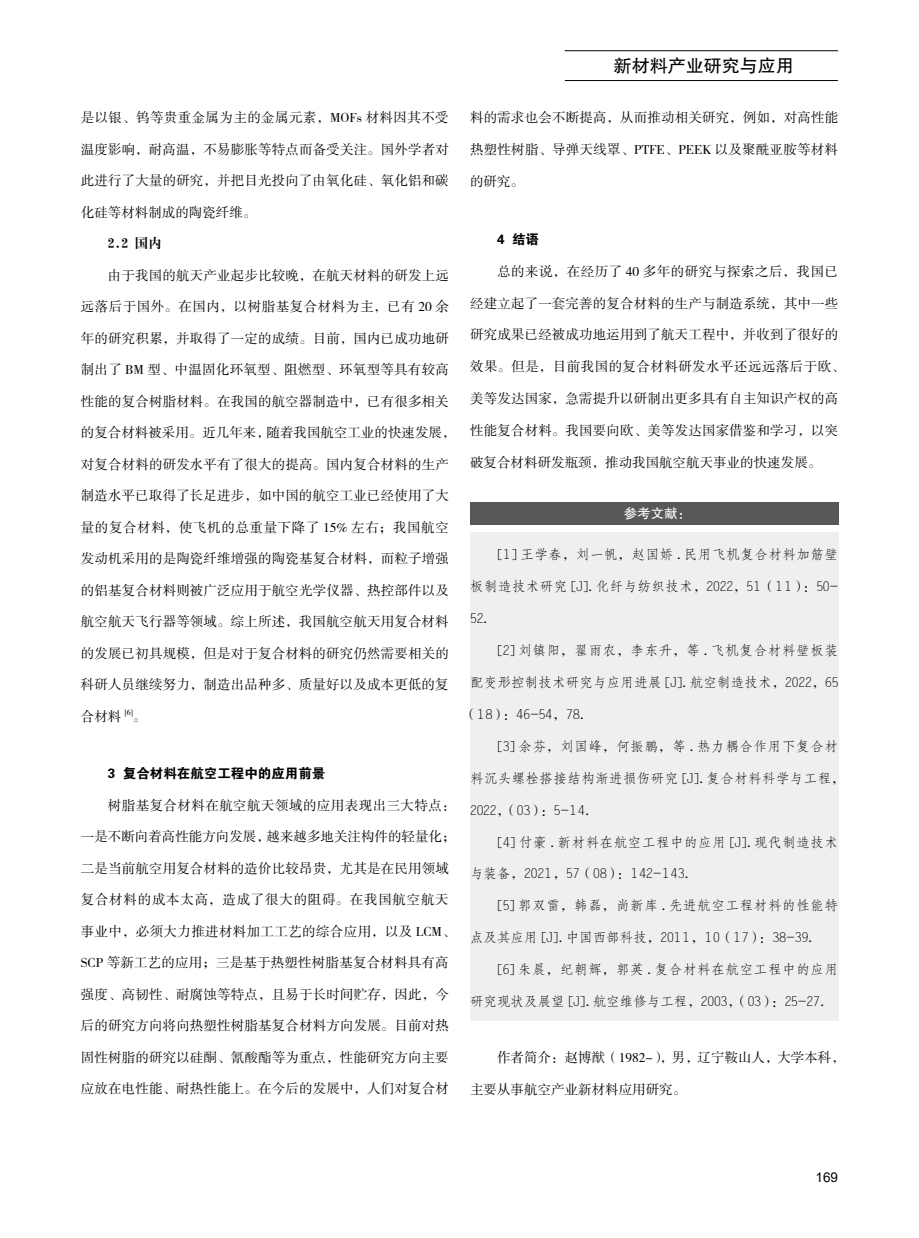
<style>
.page{position:relative;width:919px;height:1238px;background:#fff}
.page>*{position:absolute;margin:0;border:0;box-sizing:border-box;transform-origin:0 0}
.t1{font:18px "FZHTK GBK1 0";color:#000}
.t2{font:13.5px "FZSSK GBK1 0";letter-spacing:.01em;color:#000}
.t3{font:13.5px "FZFSK GBK1 0";letter-spacing:.03em;color:#000}
.t4{font:13.5px "FZFSK GBK1 0";letter-spacing:.05em;color:#000}
.t5{font:13.5px "FZFSK GBK1 0";color:#000}
.t6{font:13.5px "FZSSK GBK1 0";letter-spacing:.03em;color:#000}
.t7{font:13.5px "FZSSK GBK1 0";letter-spacing:.035em;color:#000}
.t8{font:13.5px "FZSSK GBK1 0";letter-spacing:.045em;color:#000}
.t9{font:13.5px "FZSSK GBK1 0";letter-spacing:.055em;color:#000}
.t10{font:13.5px "FZSSK GBK1 0";letter-spacing:.04em;color:#000}
.t11{font:13.5px "FZDHTK GBK1 0";color:#000}
.t12{font:13.5px "H Ya 4 gj";color:#000}
.t13{font:13.5px "FZHTK GBK1 0";color:#fff}
.t14{font:13.5px "Arial";color:#000}
.t15{font:7.8px "FZSSK GBK1 0";color:#000}
</style>
<div class="page">
<hr style="left:564px;top:80px;width:273px;height:1px;background:#000">
<hr style="left:564px;top:50px;width:273px;height:1px;background:#000">
<div style="left:470px;top:502px;width:368px;height:22px;background:#585858"></div>
<div style="left:470px;top:532px;width:368px;height:105px;background:#efefef"></div>
<div style="left:470px;top:628px;width:368px;height:105px;background:#efefef"></div>
<div style="left:470px;top:724px;width:368px;height:105px;background:#efefef"></div>
<div style="left:470px;top:820px;width:368px;height:73px;background:#efefef"></div>
<div style="left:470px;top:883px;width:368px;height:73px;background:#efefef"></div>
<div style="left:470px;top:947px;width:368px;height:73px;background:#efefef"></div>
<p class="t6" style="left:81px;top:111px;width:369px">是以银、钨等贵重金属为主的金属元素，MOFs 材料因其不受</p>
<p class="t2" style="left:81px;top:142px;width:369px">温度影响，耐高温，不易膨胀等特点而备受关注。国外学者对</p>
<p class="t2" style="left:81px;top:173px;width:369px">此进行了大量的研究，并把目光投向了由氧化硅、氧化铝和碳</p>
<p class="t2" style="left:81px;top:205px;width:177px">化硅等材料制成的陶瓷纤维。</p>
<p class="t12" style="left:108px;top:236px;width:55px">2.2 国内</p>
<p class="t2" style="left:108px;top:268px;width:342px">由于我国的航天产业起步比较晚，在航天材料的研发上远</p>
<p class="t7" style="left:81px;top:299px;width:369px">远落后于国外。在国内，以树脂基复合材料为主，已有 20 余</p>
<p class="t2" style="left:81px;top:331px;width:369px">年的研究积累，并取得了一定的成绩。目前，国内已成功地研</p>
<p class="t2" style="left:81px;top:362px;width:369px">制出了 BM 型、中温固化环氧型、阻燃型、环氧型等具有较高</p>
<p class="t2" style="left:81px;top:394px;width:369px">性能的复合树脂材料。在我国的航空器制造中，已有很多相关</p>
<p class="t2" style="left:81px;top:425px;width:376px">的复合材料被采用。近几年来，随着我国航空工业的快速发展，</p>
<p class="t2" style="left:81px;top:457px;width:369px">对复合材料的研发水平有了很大的提高。国内复合材料的生产</p>
<p class="t2" style="left:81px;top:488px;width:369px">制造水平已取得了长足进步，如中国的航空工业已经使用了大</p>
<p class="t8" style="left:81px;top:520px;width:369px">量的复合材料，使飞机的总重量下降了 15% 左右；我国航空</p>
<p class="t2" style="left:81px;top:551px;width:369px">发动机采用的是陶瓷纤维增强的陶瓷基复合材料，而粒子增强</p>
<p class="t2" style="left:81px;top:583px;width:369px">的铝基复合材料则被广泛应用于航空光学仪器、热控部件以及</p>
<p class="t2" style="left:81px;top:614px;width:369px">航空航天飞行器等领域。综上所述，我国航空航天用复合材料</p>
<p class="t2" style="left:81px;top:646px;width:369px">的发展已初具规模，但是对于复合材料的研究仍然需要相关的</p>
<p class="t2" style="left:81px;top:677px;width:369px">科研人员继续努力，制造出品种多、质量好以及成本更低的复</p>
<p class="t2" style="left:81px;top:709px;width:42px">合材料</p>
<p class="t15" style="left:125px;top:707px;width:10px">[6]</p>
<p class="t2" style="left:133px;top:709px;width:15px">。</p>
<p class="t11" style="left:108px;top:766px;width:219px">3 复合材料在航空工程中的应用前景</p>
<p class="t6" style="left:108px;top:797px;width:349px">树脂基复合材料在航空航天领域的应用表现出三大特点：</p>
<p class="t2" style="left:81px;top:829px;width:376px">一是不断向着高性能方向发展，越来越多地关注构件的轻量化；</p>
<p class="t2" style="left:81px;top:860px;width:369px">二是当前航空用复合材料的造价比较昂贵，尤其是在民用领域</p>
<p class="t9" style="left:81px;top:892px;width:369px">复合材料的成本太高，造成了很大的阻碍。在我国航空航天</p>
<p class="t2" style="left:81px;top:923px;width:376px">事业中，必须大力推进材料加工工艺的综合应用，以及 LCM、</p>
<p class="t2" style="left:81px;top:955px;width:369px">SCP 等新工艺的应用；三是基于热塑性树脂基复合材料具有高</p>
<p class="t2" style="left:81px;top:986px;width:369px">强度、高韧性、耐腐蚀等特点，且易于长时间贮存，因此，今</p>
<p class="t2" style="left:81px;top:1018px;width:369px">后的研究方向将向热塑性树脂基复合材料方向发展。目前对热</p>
<p class="t2" style="left:81px;top:1049px;width:369px">固性树脂的研究以硅酮、氰酸酯等为重点，性能研究方向主要</p>
<p class="t2" style="left:81px;top:1081px;width:369px">应放在电性能、耐热性能上。在今后的发展中，人们对复合材</p>
<h1 class="t1" style="left:613px;top:56px;width:181px">新材料产业研究与应用</h1>
<p class="t2" style="left:470px;top:111px;width:369px">料的需求也会不断提高，从而推动相关研究，例如，对高性能</p>
<p class="t2" style="left:470px;top:142px;width:369px">热塑性树脂、导弹天线罩、PTFE、PEEK 以及聚酰亚胺等材料</p>
<p class="t2" style="left:470px;top:174px;width:55px">的研究。</p>
<p class="t11" style="left:497px;top:231px;width:43px">4 结语</p>
<p class="t10" style="left:497px;top:264px;width:342px">总的来说，在经历了 40 多年的研究与探索之后，我国已</p>
<p class="t2" style="left:470px;top:296px;width:369px">经建立起了一套完善的复合材料的生产与制造系统，其中一些</p>
<p class="t2" style="left:470px;top:328px;width:369px">研究成果已经被成功地运用到了航天工程中，并收到了很好的</p>
<p class="t6" style="left:470px;top:360px;width:376px">效果。但是，目前我国的复合材料研发水平还远远落后于欧、</p>
<p class="t2" style="left:470px;top:392px;width:369px">美等发达国家，急需提升以研制出更多具有自主知识产权的高</p>
<p class="t2" style="left:470px;top:423px;width:369px">性能复合材料。我国要向欧、美等发达国家借鉴和学习，以突</p>
<p class="t2" style="left:470px;top:455px;width:352px">破复合材料研发瓶颈，推动我国航空航天事业的快速发展。</p>
<p class="t13" style="left:623px;top:506px;width:69px">参考文献：</p>
<p class="t3" style="left:497px;top:547px;width:342px">[1] 王学春，刘一帆，赵国娇 . 民用飞机复合材料加筋壁</p>
<p class="t3" style="left:470px;top:579px;width:369px">板制造技术研究 [J]. 化纤与纺织技术，2022，51（11）：50-</p>
<p class="t3" style="left:470px;top:611px;width:19px">52.</p>
<p class="t4" style="left:497px;top:642px;width:342px">[2] 刘镇阳，翟雨农，李东升，等 . 飞机复合材料壁板装</p>
<p class="t3" style="left:470px;top:674px;width:369px">配变形控制技术研究与应用进展 [J]. 航空制造技术，2022，65</p>
<p class="t3" style="left:463px;top:706px;width:122px">（18）：46-54，78.</p>
<p class="t4" style="left:497px;top:738px;width:342px">[3] 余芬，刘国峰，何振鹏，等 . 热力耦合作用下复合材</p>
<p class="t3" style="left:470px;top:770px;width:376px">料沉头螺栓搭接结构渐进损伤研究 [J]. 复合材料科学与工程，</p>
<p class="t3" style="left:470px;top:802px;width:120px">2022，（03）：5-14.</p>
<p class="t3" style="left:497px;top:834px;width:342px">[4] 付豪 . 新材料在航空工程中的应用 [J]. 现代制造技术</p>
<p class="t5" style="left:470px;top:866px;width:220px">与装备，2021，57（08）：142-143.</p>
<p class="t4" style="left:497px;top:898px;width:342px">[5] 郭双雷，韩磊，尚新库 . 先进航空工程材料的性能特</p>
<p class="t5" style="left:470px;top:930px;width:343px">点及其应用 [J]. 中国西部科技，2011，10（17）：38-39.</p>
<p class="t4" style="left:497px;top:962px;width:342px">[6] 朱晨，纪朝辉，郭英 . 复合材料在航空工程中的应用</p>
<p class="t5" style="left:470px;top:994px;width:355px">研究现状及展望 [J]. 航空维修与工程，2003，（03）：25-27.</p>
<p class="t2" style="left:497px;top:1049px;width:349px">作者简介：赵博猷（1982-），男，辽宁鞍山人，大学本科，</p>
<p class="t2" style="left:470px;top:1081px;width:217px">主要从事航空产业新材料应用研究。</p>
<p class="t14" style="left:815px;top:1167px;width:24px">169</p>
</div>
